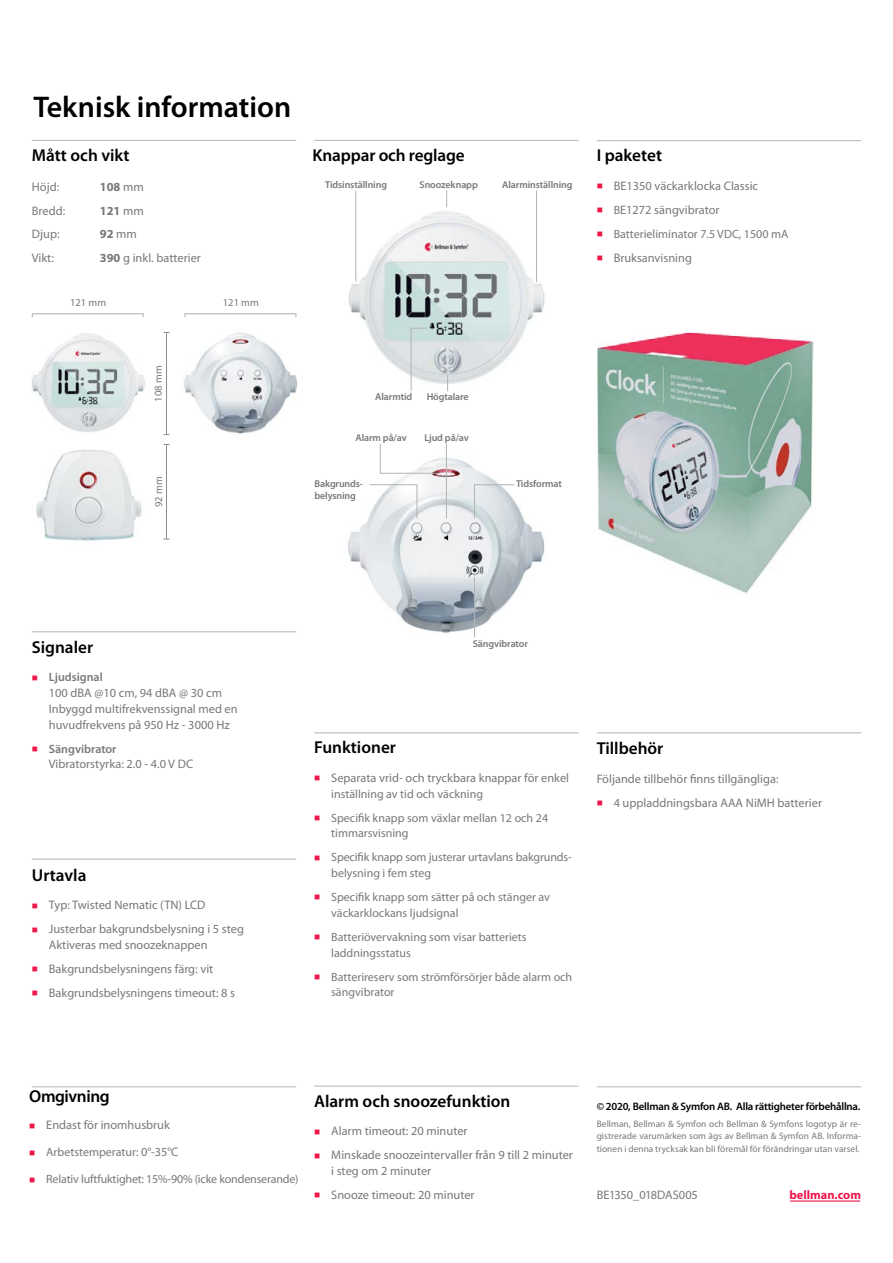
<style>
.page{position:relative;width:893px;height:1263px;background:#fff}
.page>*{position:absolute;margin:0;border:0;box-sizing:border-box;transform-origin:0 0}
.t1{font:600 30px "Myriad Pro";color:#000}
.t2{font:600 17.25px "Myriad Pro";color:#000}
.t3{font:600 17.25px "Myriad Pro";letter-spacing:-.025em;color:#000}
.t4{font:12.3px/15.8px "Myriad Pro";color:#77787b}
.t5{font:700 12.3px "Myriad Pro";color:#77787b}
.t6{font:700 12.3px "Myriad Pro";color:#ed174c}
.t7{font:12px/15.8px "Myriad Pro";color:#77787b}
.t8{font:600 12px "Myriad Pro";color:#77787b}
.t9{font:600 10.8px "Myriad Pro";letter-spacing:-.02em;color:#000}
.t10{font:10.5px "Myriad Pro";color:#77787b}
.t11{font:600 10.05px "Myriad Pro";letter-spacing:-.01em;color:#77787b}
.t12{font:9.3px/12.3px "Myriad Pro";letter-spacing:.005em;color:#77787b;text-align:justify}
.s1{font-weight:400}
.s2{font-weight:700}
.s3{color:#ed174c}
.s4{font-size:12px}
.s5{font-size:12.3px}
</style>
<div class="page">
<img style="left:36px;top:450px;width:106px;height:91px">
<hr style="left:32px;top:631px;width:264px;height:1px;background:#b1b4b6">
<div style="left:32px;top:313px;width:112px;height:4px;border:1px solid #a7afb5"></div>
<hr style="left:166px;top:332px;width:1px;height:103px;background:#839097">
<hr style="left:32px;top:1086px;width:264px;height:1px;background:#b1b4b6">
<hr style="left:597px;top:1086px;width:264px;height:1px;background:#b1b4b6">
<hr style="left:32px;top:859px;width:264px;height:1px;background:#b1b4b6">
<hr style="left:597px;top:732px;width:264px;height:1px;background:#b1b4b6">
<hr style="left:32px;top:140px;width:264px;height:1px;background:#b1b4b6">
<hr style="left:314px;top:732px;width:265px;height:1px;background:#b1b4b6">
<hr style="left:314px;top:140px;width:265px;height:1px;background:#b1b4b6">
<hr style="left:314px;top:1086px;width:265px;height:1px;background:#b1b4b6">
<hr style="left:597px;top:140px;width:264px;height:1px;background:#b1b4b6">
<img style="left:349px;top:206px;width:196px;height:186px">
<hr style="left:355px;top:191px;width:1px;height:90px;background:#b1b4b6">
<svg style="left:446px;top:190px;width:1px;height:17px"></svg>
<hr style="left:536px;top:191px;width:1px;height:91px;background:#b1b4b6">
<svg style="left:447px;top:375px;width:1px;height:16px"></svg>
<svg style="left:410px;top:327px;width:17px;height:65px"></svg>
<img style="left:348px;top:444px;width:197px;height:194px">
<hr style="left:446px;top:444px;width:1px;height:74px;background:#b1b4b6">
<hr style="left:474px;top:577px;width:1px;height:60px;background:#b1b4b6">
<svg style="left:474px;top:484px;width:41px;height:35px"></svg>
<svg style="left:369px;top:484px;width:49px;height:35px"></svg>
<svg style="left:380px;top:443px;width:59px;height:31px"></svg>
<hr style="left:166px;top:444px;width:1px;height:95px;background:#839097">
<div style="left:185px;top:313px;width:111px;height:4px;border:1px solid #a7afb5"></div>
<img style="left:184px;top:333px;width:114px;height:101px">
<img style="left:598px;top:333px;width:216px;height:261px">
<img style="left:31px;top:333px;width:114px;height:100px">
<hr style="left:790px;top:1200px;width:70px;height:1px;background:#ed174c">
<h1 class="t1" style="left:33px;top:88px;width:259px">Teknisk information</h1>
<h2 class="t2" style="left:32px;top:144px;width:99px">Mått och vikt</h2>
<h2 class="t2" style="left:313px;top:144px;width:153px">Knappar och reglage</h2>
<p class="t4" style="left:32px;top:179px;width:29px">Höjd:</p>
<p class="t5" style="left:100px;top:179px;width:45px">108 <span class="s1">mm</span></p>
<p class="t4" style="left:32px;top:202px;width:35px">Bredd:</p>
<p class="t5" style="left:100px;top:202px;width:45px">121 <span class="s1">mm</span></p>
<p class="t4" style="left:32px;top:226px;width:29px">Djup:</p>
<p class="t5" style="left:100px;top:226px;width:39px">92 <span class="s1">mm</span></p>
<p class="t4" style="left:32px;top:250px;width:24px">Vikt:</p>
<p class="t4" style="left:100px;top:250px;width:103px"><span class="s2">390</span> g inkl. batterier</p>
<p class="t11" style="left:325px;top:178px;width:63px">Tidsinställning</p>
<p class="t11" style="left:420px;top:178px;width:60px">Snoozeknapp</p>
<p class="t11" style="left:502px;top:178px;width:72px">Alarminställning</p>
<p class="t10" style="left:70px;top:296px;width:37px">121 mm</p>
<p class="t10" style="left:152px;top:401px;width:37px;rotate:-90deg">108 mm</p>
<p class="t10" style="left:152px;top:507px;width:32px;rotate:-90deg">92 mm</p>
<p class="t10" style="left:223px;top:296px;width:37px">121 mm</p>
<p class="t11" style="left:375px;top:390px;width:39px">Alarmtid</p>
<p class="t11" style="left:427px;top:390px;width:44px">Högtalare</p>
<p class="t11" style="left:355px;top:431px;width:53px">Alarm på/av</p>
<p class="t11" style="left:424px;top:431px;width:46px">Ljud på/av</p>
<p class="t11" style="left:314px;top:477px;width:50px">Bakgrunds-</p>
<p class="t11" style="left:516px;top:477px;width:47px">Tidsformat</p>
<p class="t11" style="left:314px;top:489px;width:43px">belysning</p>
<h2 class="t2" style="left:597px;top:144px;width:67px">I paketet</h2>
<p class="t4" style="left:597px;top:177px;width:163px"><span class="s3">■</span> BE1350 väckarklocka Classic</p>
<p class="t4" style="left:597px;top:201px;width:124px"><span class="s3">■</span> <span class="s4">B</span>E1272 sängvibrator</p>
<p class="t7" style="left:597px;top:226px;width:193px"><span class="s3">■</span> Batterieliminator 7.5 VDC, 1500 mA</p>
<p class="t4" style="left:597px;top:249px;width:97px"><span class="s3">■</span> Bruksanvisning</p>
<h2 class="t2" style="left:32px;top:636px;width:63px">Signaler</h2>
<p class="t8" style="left:32px;top:670px;width:72px"><span class="s3">■</span> Ljudsignal</p>
<p class="t4" style="left:49px;top:685px;width:190px">100 dBA @10 cm, 94 dBA @ 30 cm<br>Inbyggd multifrekvenssignal med en huvudfrekvens på 950 Hz - 3000 Hz</p>
<p class="t8" style="left:32px;top:741px;width:86px"><span class="s3">■</span> Sängvibrator</p>
<p class="t4" style="left:49px;top:756px;width:146px">Vibratorstyrka: 2.0 - 4.0 V DC</p>
<h2 class="t2" style="left:32px;top:864px;width:56px">Urtavla</h2>
<p class="t4" style="left:32px;top:897px;width:175px"><span class="s3">■</span> Typ: Twisted Nematic (TN) LCD</p>
<p class="t4" style="left:49px;top:921px;width:197px;text-indent:-17px"><span class="s3">■</span> Justerbar bakgrundsbelysning i 5 steg<br>Aktiveras med snoozeknappen</p>
<p class="t4" style="left:32px;top:961px;width:183px"><span class="s3">■</span> Bakgrundsbelysningens färg: vit</p>
<p class="t4" style="left:32px;top:985px;width:205px"><span class="s3">■</span> Bakgrundsbelysningens timeout: 8 s</p>
<p class="t11" style="left:473px;top:638px;width:57px">Sängvibrator</p>
<h2 class="t2" style="left:314px;top:737px;width:83px">Funktioner</h2>
<p class="t4" style="left:314px;top:770px;width:256px"><span class="s3">■</span> Separata vrid- och tryckbara knappar för enkel</p>
<p class="t7" style="left:331px;top:785px;width:153px">inställning av tid och väckning</p>
<p class="t7" style="left:331px;top:809px;width:218px;text-indent:-17px"><span class="s3">■</span> Specifik knapp som växlar mellan 12 och 24 timmarsvisning</p>
<p class="t7" style="left:331px;top:849px;width:242px;text-indent:-17px"><span class="s3">■</span> Specifik knapp som justerar urtavlans bakgrunds&shy;belysning i fem steg</p>
<p class="t7" style="left:331px;top:889px;width:220px;text-indent:-17px"><span class="s3">■</span> Specifik knapp som sätter på och stänger av väckarklockans ljudsignal</p>
<p class="t7" style="left:331px;top:929px;width:197px;text-indent:-17px"><span class="s3">■</span> Batteriövervakning som visar batteriets laddningsstatus</p>
<p class="t7" style="left:331px;top:968px;width:243px;text-indent:-17px"><span class="s3">■</span> Batterireserv som strömförsörjer både alarm och sängvibrator</p>
<h2 class="t2" style="left:597px;top:738px;width:68px">Tillbehör</h2>
<p class="t4" style="left:597px;top:771px;width:183px">Följande tillbehör finns tillgängliga:</p>
<p class="t4" style="left:597px;top:795px;width:227px"><span class="s3">■</span> 4 uppladdningsbara AAA NiMH batterier</p>
<h2 class="t3" style="left:29px;top:1085px;width:82px">Omgivning</h2>
<p class="t4" style="left:29px;top:1117px;width:142px"><span class="s3">■</span> Endast för inomhusbruk</p>
<p class="t7" style="left:29px;top:1144px;width:151px"><span class="s3">■</span> Arbetstemperatur: <span class="s5">0°-35°C</span></p>
<p class="t7" style="left:29px;top:1171px;width:271px"><span class="s3">■</span> Relativ luftfuktighet: 15%-90% (icke kondenserande)</p>
<h2 class="t2" style="left:314px;top:1090px;width:198px">Alarm och snoozefunktion</h2>
<p class="t4" style="left:314px;top:1123px;width:155px"><span class="s3">■</span> Alarm timeout: 20 minuter</p>
<p class="t4" style="left:331px;top:1147px;width:243px;text-indent:-17px"><span class="s3">■</span> Minskade snoozeintervaller från 9 till 2 minuter i steg om 2 minuter</p>
<p class="t4" style="left:314px;top:1187px;width:162px"><span class="s3">■</span> Snooze timeout: 20 minuter</p>
<p class="t9" style="left:597px;top:1100px;width:265px">© 2020, Bellman &amp; Symfon AB. Alla rättigheter förbehållna.</p>
<p class="t12" style="left:597px;top:1117px;width:266px">Bellman, Bellman &amp; Symfon och Bellman &amp; Symfons logotyp är re&shy;gistrerade varumärken som ägs av Bellman &amp; Symfon AB. Informa&shy;tionen i denna trycksak kan bli föremål för förändringar utan varsel.</p>
<p class="t4" style="left:597px;top:1187px;width:103px">BE1350_018DAS005</p>
<p class="t6" style="left:789px;top:1187px;width:73px">bellman.com</p>
</div>
